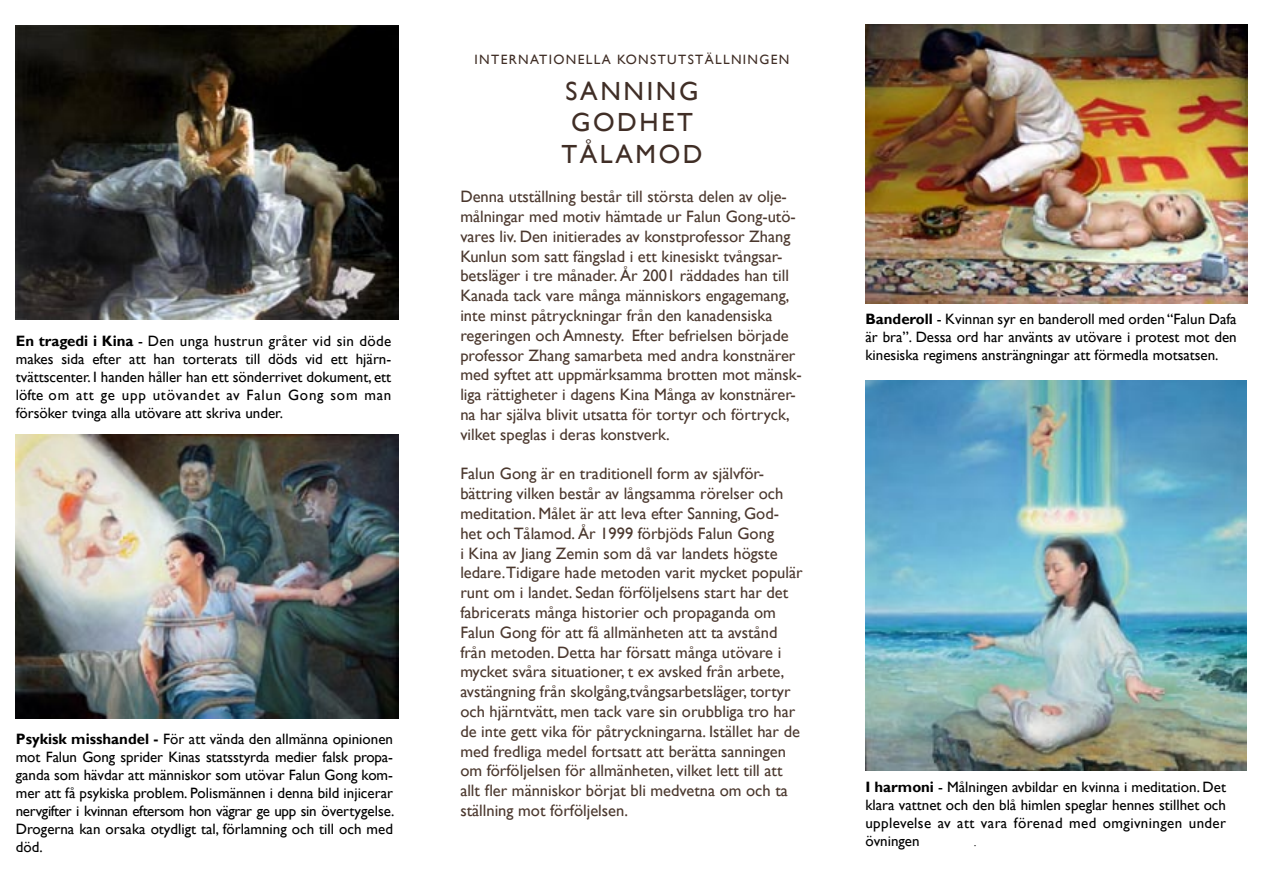
<style>
.page{position:relative;width:1263px;height:893px;background:#fff}
.page>*{position:absolute;margin:0;border:0;box-sizing:border-box;transform-origin:0 0}
.t1{font:26.25px "Gill Sans";letter-spacing:.1em;color:#402e26}
.t2{font:16.5px/19.8px "Gill Sans";color:#4b382e}
.t3{font:15px/18px "Gill Sans";color:#000;text-align:justify}
.t4{font:13.5px "Gill Sans";letter-spacing:.1em;color:#402e26}
.t5{font:13.5px "Times New Roman";color:#000}
.s1{font-weight:700}
</style>
<div class="page">
<img style="left:865px;top:381px;width:382px;height:389px">
<img style="left:865px;top:24px;width:382px;height:279px">
<img style="left:16px;top:435px;width:383px;height:284px">
<img style="left:16px;top:25px;width:383px;height:295px">
<p class="t3" style="left:16px;top:332px;width:377px"><span class="s1">En tragedi i Kina</span> - Den unga hustrun gråter vid sin döde makes sida efter att han torterats till döds vid ett hjärn&shy;tvättscenter. I handen håller han ett sönderrivet dokument, ett löfte om att ge upp utövandet av Falun Gong som man försöker tvinga alla utövare att skriva under.</p>
<p class="t3" style="left:16px;top:730px;width:380px"><span class="s1">Psykisk misshandel -</span> För att vända den allmänna opinionen mot Falun Gong sprider Kinas statsstyrda medier falsk propa&shy;ganda som hävdar att människor som utövar Falun Gong kom&shy;mer att få psykiska problem. Polismännen i denna bild injicerar nervgifter i kvinnan eftersom hon vägrar ge upp sin övertygelse.<br>Drogerna kan orsaka otydligt tal, förlamning och till och med död.</p>
<p class="t4" style="left:475px;top:51px;width:316px">INTERNATIONELLA KONSTUTSTÄLLNINGEN</p>
<p class="t1" style="left:566px;top:76px;width:134px">SANNING</p>
<p class="t1" style="left:571px;top:107px;width:123px">GODHET</p>
<p class="t1" style="left:561px;top:139px;width:143px">TÅLAMOD</p>
<p class="t2" style="left:460px;top:187px;width:343px">Denna utställning består till största delen av olje&shy;målningar med motiv hämtade ur Falun Gong-utö&shy;vares liv. Den initierades av konstprofessor Zhang Kunlun som satt fängslad i ett kinesiskt tvångsar&shy;betsläger i tre månader. År 2001 räddades han till Kanada tack vare många människors engagemang, inte minst påtryckningar från den kanadensiska regeringen och Amnesty. Efter befrielsen började professor Zhang samarbeta med andra konstnärer med syftet att uppmärksamma brotten mot mänsk&shy;liga rättigheter i dagens Kina Många av konstnärer&shy;na har själva blivit utsatta för tortyr och förtryck, vilket speglas i deras konstverk.</p>
<p class="t2" style="left:460px;top:464px;width:344px">Falun Gong är en traditionell form av självför&shy;bättring vilken består av långsamma rörelser och meditation. Målet är att leva efter Sanning, God&shy;het och Tålamod. År 1999 förbjöds Falun Gong<br>i Kina av Jiang Zemin som då var landets högste ledare.Tidigare hade metoden varit mycket populär runt om i landet. Sedan förföljelsens start har det fabricerats många historier och propaganda om Falun Gong för att få allmänheten att ta avstånd från metoden. Detta har försatt många utövare i mycket svåra situationer, t ex avsked från arbete, avstängning från skolgång,tvångsarbetsläger, tortyr och hjärntvätt, men tack vare sin orubbliga tro har de inte gett vika för påtryckningarna. Istället har de med fredliga medel fortsatt att berätta sanningen om förföljelsen för allmänheten, vilket lett till att allt fler människor börjat bli medvetna om och ta ställning mot förföljelsen.</p>
<p class="t3" style="left:865px;top:311px;width:373px"><span class="s1">Banderoll</span> - Kvinnan syr en banderoll med orden “Falun Dafa är bra”. Dessa ord har använts av utövare i protest mot den kinesiska regimens ansträngningar att förmedla motsatsen.</p>
<p class="t3" style="left:865px;top:779px;width:362px"><span class="s1">I harmoni</span> - Målningen avbildar en kvinna i meditation. Det klara vattnet och den blå himlen speglar hennes stillhet och upplevelse av att vara förenad med omgivningen under övningen</p>
<p class="t5" style="left:973px;top:833px;width:5px">.</p>
</div>
